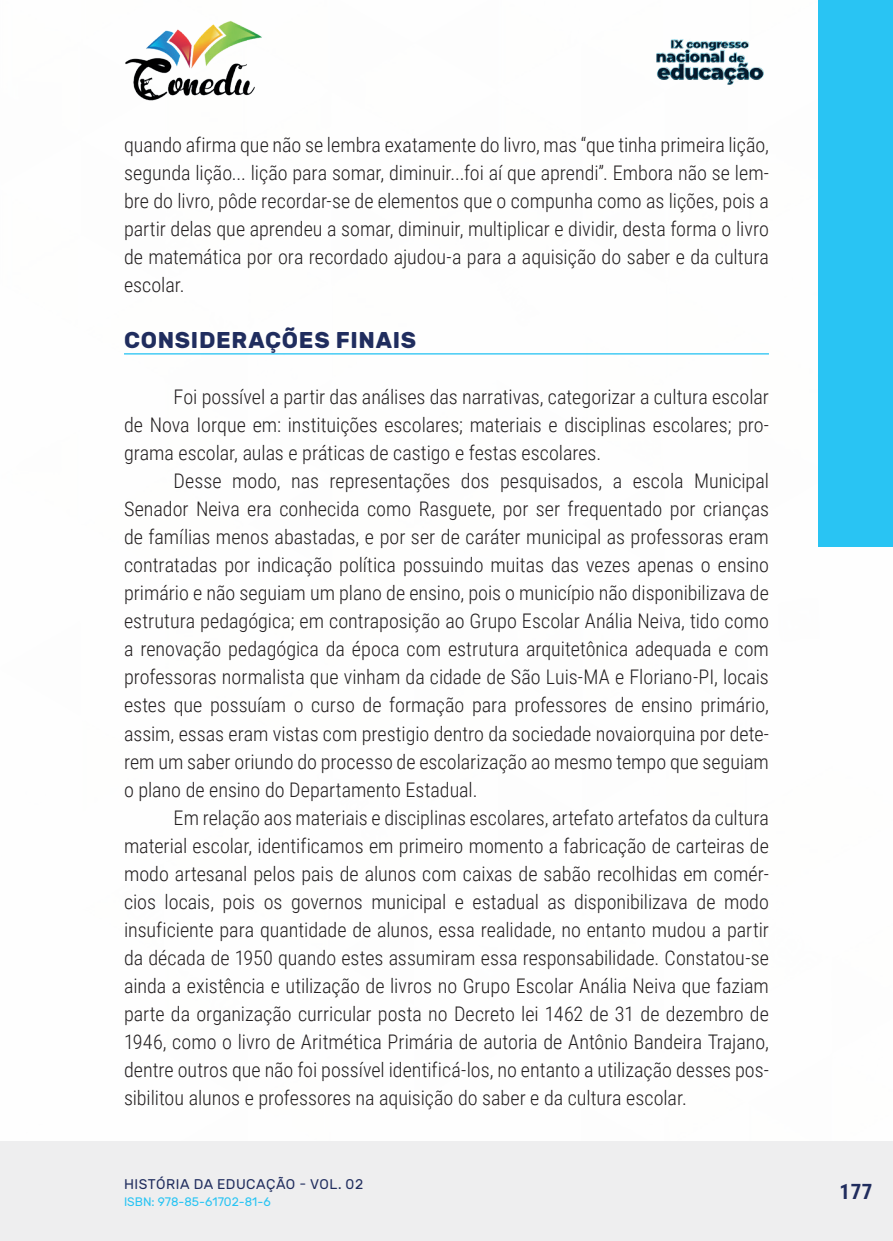
<style>
.page{position:relative;width:893px;height:1241px;background:#fff}
.page>*{position:absolute;margin:0;border:0;box-sizing:border-box;transform-origin:0 0}
._10_SUBTITULO{font:700 22.75px "Rubik";letter-spacing:.03em;color:#202d5e}
.t1{font:700 21px "Roboto Condensed";color:#202d5e}
._9_CORPO{font:300 20.12px/28px "Roboto Condensed";color:#231f20;text-align:justify}
.t2{font:14px "Rubik";letter-spacing:.035em;color:#202d5e}
.t3{font:12.25px "Rubik";color:#29c4f3}
</style>
<div class="page">
<div style="left:0;top:1141px;width:893px;height:99px;background:#eeeeef"></div>
<img style="left:125px;top:20px;width:137px;height:81px">
<img style="left:656px;top:39px;width:108px;height:46px">
<div style="left:819px;top:0;width:74px;height:546px;background:#29c4f3"></div>
<hr style="left:124px;top:353px;width:645px;height:1px;background:#29c4f3">
<p class="_9_CORPO" style="left:124px;top:130px;width:646px">quando afirma que não se lembra exatamente do livro, mas “que tinha primeira lição, segunda lição... lição para somar, diminuir...foi aí que aprendi”. Embora não se lem&shy;bre do livro, pôde recordar-se de elementos que o compunha como as lições, pois a partir delas que aprendeu a somar, diminuir, multiplicar e dividir, desta forma o livro de matemática por ora recordado ajudou-a para a aquisição do saber e da cultura escolar.</p>
<p class="_10_SUBTITULO" style="left:124px;top:327px;width:294px">CONSIDERAÇÕES FINAIS</p>
<p class="_9_CORPO" style="left:124px;top:382px;width:646px;text-indent:50px">Foi possível a partir das análises das narrativas, categorizar a cultura escolar de Nova Iorque em: instituições escolares; materiais e disciplinas escolares; pro&shy;grama escolar, aulas e práticas de castigo e festas escolares.</p>
<p class="_9_CORPO" style="left:124px;top:466px;width:646px;text-indent:50px">Desse modo, nas representações dos pesquisados, a escola Municipal Senador Neiva era conhecida como Rasguete, por ser frequentado por crianças de famílias menos abastadas, e por ser de caráter municipal as professoras eram contratadas por indicação política possuindo muitas das vezes apenas o ensino primário e não seguiam um plano de ensino, pois o município não disponibilizava de estrutura pedagógica; em contraposição ao Grupo Escolar Anália Neiva, tido como a renovação pedagógica da época com estrutura arquitetônica adequada e com professoras normalista que vinham da cidade de São Luis-MA e Floriano-PI, locais estes que possuíam o curso de formação para professores de ensino primário, assim, essas eram vistas com prestigio dentro da sociedade novaiorquina por dete&shy;rem um saber oriundo do processo de escolarização ao mesmo tempo que seguiam o plano de ensino do Departamento Estadual.</p>
<p class="_9_CORPO" style="left:124px;top:802px;width:646px;text-indent:50px">Em relação aos materiais e disciplinas escolares, artefato artefatos da cultura material escolar, identificamos em primeiro momento a fabricação de carteiras de modo artesanal pelos pais de alunos com caixas de sabão recolhidas em comér&shy;cios locais, pois os governos municipal e estadual as disponibilizava de modo insuficiente para quantidade de alunos, essa realidade, no entanto mudou a partir da década de 1950 quando estes assumiram essa responsabilidade. Constatou-se ainda a existência e utilização de livros no Grupo Escolar Anália Neiva que faziam parte da organização curricular posta no Decreto lei 1462 de 31 de dezembro de 1946, como o livro de Aritmética Primária de autoria de Antônio Bandeira Trajano, dentre outros que não foi possível identificá-los, no entanto a utilização desses pos&shy;sibilitou alunos e professores na aquisição do saber e da cultura escolar.</p>
<p class="t2" style="left:124px;top:1175px;width:241px">HISTÓRIA DA EDUCAÇÃO - VOL. 02</p>
<p class="t3" style="left:124px;top:1194px;width:148px">ISBN: 978-85-61702-81-6</p>
<p class="t1" style="left:839px;top:1176px;width:34px">177</p>
</div>
